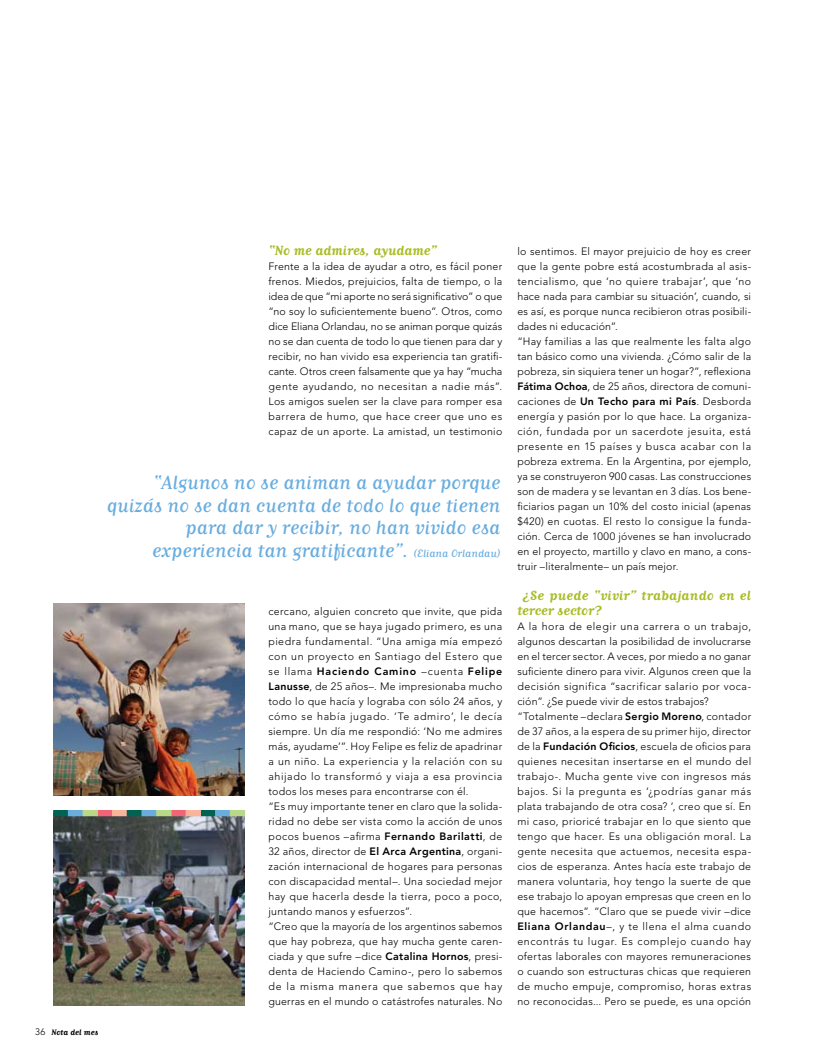
<style>
.page{position:relative;width:815px;height:1063px;background:#fff}
.page>*{position:absolute;margin:0;border:0;box-sizing:border-box;transform-origin:0 0}
.t1{font:22.5px/22.5px "Matrix Script";color:#69addf;text-align:right}
.t2{font:700 15.62px/15px "Matrix Script";letter-spacing:.02em;color:#a9bd27}
.t3{font:700 15.62px "Matrix Script";color:#a9bd27}
.t4{font:300 10.62px/15px "Avenir LT Std";letter-spacing:.03em;color:#000}
.t5{font:700 9.38px "Matrix Script";color:#000}
.s1{font-size:12.5px}
.s2{font-family:"Avenir LT Std";font-weight:300}
.s3{font-weight:800}
</style>
<div class="page">
<img style="left:53px;top:603px;width:192px;height:192px">
<img style="left:53px;top:816px;width:192px;height:189px">
<div style="left:53px;top:810px;width:15px;height:6px;background:#006351"></div>
<div style="left:68px;top:810px;width:15px;height:6px;background:#69addf"></div>
<div style="left:97px;top:810px;width:16px;height:6px;background:#f16477"></div>
<div style="left:83px;top:810px;width:15px;height:6px;background:#b9d989"></div>
<div style="left:112px;top:810px;width:15px;height:6px;background:#fab49b"></div>
<div style="left:127px;top:810px;width:15px;height:6px;background:#006351"></div>
<div style="left:200px;top:810px;width:16px;height:6px;background:#006351"></div>
<div style="left:141px;top:810px;width:16px;height:6px;background:#69addf"></div>
<div style="left:215px;top:810px;width:15px;height:6px;background:#69addf"></div>
<div style="left:171px;top:810px;width:15px;height:6px;background:#f16477"></div>
<div style="left:156px;top:810px;width:16px;height:6px;background:#b9d989"></div>
<div style="left:230px;top:810px;width:15px;height:6px;background:#b9d989"></div>
<div style="left:186px;top:810px;width:15px;height:6px;background:#fab49b"></div>
<h2 class="t3" style="left:268px;top:243px;width:170px">“No me admires, ayudame”</h2>
<p class="t4" style="left:268px;top:259px;width:235px;text-align:justify">Frente a la idea de ayudar a otro, es fácil poner frenos. Miedos, prejuicios, falta de tiempo, o la idea de que “mi aporte no será significativo” o que “no soy lo suficientemente bueno”. Otros, como dice Eliana Orlandau, no se animan porque quizás no se dan cuenta de todo lo que tienen para dar y recibir, no han vivido esa experiencia tan gratifi&shy;cante. Otros creen falsamente que ya hay “mucha gente ayudando, no necesitan a nadie más”.<br>Los amigos suelen ser la clave para romper esa barrera de humo, que hace creer que uno es capaz de un aporte. La amistad, un testimonio</p>
<h1 class="t1" style="left:107px;top:471px;width:395px">“Algunos no se animan a ayudar porque quizás no se dan cuenta de todo lo que tienen para dar y recibir, no han vivido esa experiencia tan gratificante”. <span class="s1">(Eliana Orlandau)</span></h1>
<p class="t5" style="left:35px;top:1028px;width:65px"><span class="s2">36</span> Nota del mes</p>
<p class="t4" style="left:268px;top:604px;width:235px">cercano, alguien concreto que invite, que pida una mano, que se haya jugado primero, es una piedra fundamental. “Una amiga mía empezó con un proyecto en Santiago del Estero que se llama <span class="s3">Haciendo Camino</span> –cuenta <span class="s3">Felipe Lanusse</span>, de 25 años–. Me impresionaba mucho todo lo que hacía y lograba con sólo 24 años, y cómo se había jugado. ‘Te admiro’, le decía siempre. Un día me respondió: ‘No me admires más, ayudame’”. Hoy Felipe es feliz de apadrinar a un niño. La experiencia y la relación con su ahijado lo transformó y viaja a esa provincia todos los meses para encontrarse con él.<br>“Es muy importante tener en claro que la solida&shy;ridad no debe ser vista como la acción de unos pocos buenos –afirma <span class="s3">Fernando Barilatti</span>, de 32 años, director de <span class="s3">El Arca Argentina</span>, organi&shy;zación internacional de hogares para personas con discapacidad mental–. U na sociedad mejor hay que hacerla desde la tierra, poco a poco, juntando manos y esfuerzos”.<br>“Creo que la mayoría de los argentinos sabemos que hay pobreza, que hay mucha gente caren&shy;ciada y que sufre –dice <span class="s3">Catalina Hornos</span>, presi&shy;denta de Haciendo Camino-, pero lo sabemos de la misma manera que sabemos que hay guerras en el mundo o catástrofes naturales. N o</p>
<p class="t4" style="left:517px;top:244px;width:235px">lo sentimos. El mayor prejuicio de hoy es creer que la gente pobre está acostumbrada al asis&shy;tencialismo, que ‘no quiere trabajar’, que ‘no hace nada para cambiar su situación’, cuando, si es así, es porque nunca recibieron otras posibili&shy;dades ni educación”.<br>“Hay familias a las que realmente les falta algo tan básico como una vivienda. ¿Cómo salir de la pobreza, sin siquiera tener un hogar?”, reflexiona <span class="s3">Fátima Ochoa</span>, de 25 años, directora de comuni&shy;caciones de <span class="s3">Un Techo para mi País</span>. Desborda energía y pasión por lo que hace. La organiza&shy;ción, fundada por un sacerdote jesuita, está presente en 15 países y busca acabar con la pobreza extrema. En la Argentina, por ejemplo, ya se construyeron 900 casas. Las construcciones son de madera y se levantan en 3 días. Los bene&shy;ficiarios pagan un 10% del costo inicial (apenas $420) en cuotas. El resto lo consigue la funda&shy;ción. Cerca de 1000 jóvenes se han involucrado en el proyecto, martillo y clavo en mano, a cons&shy;truir –literalmente– un país mejor.</p>
<h2 class="t2" style="left:517px;top:588px;width:235px;text-indent:5px">¿Se puede “vivir” trabajando en el tercer sector?</h2>
<p class="t4" style="left:517px;top:619px;width:235px">A la hora de elegir una carrera o un trabajo, algunos descartan la posibilidad de involucrarse en el tercer sector. A veces, por miedo a no ganar suficiente dinero para vivir. Algunos creen que la decisión significa “sacrificar salario por voca&shy;ción”. ¿Se puede vivir de estos trabajos? “Totalmente –declara <span class="s3">Sergio Moreno</span>, contador de 37 años, a la espera de su primer hijo, director de la <span class="s3">Fundación Oficios</span>, escuela de oficios para quienes necesitan insertarse en el mundo del trabajo-. Mucha gente vive con ingresos más bajos. Si la pregunta es ‘¿podrías ganar más plata trabajando de otra cosa? ’, creo que sí. En mi caso, prioricé trabajar en lo que siento que tengo que hacer. Es una obligación moral. La gente necesita que actuemos, necesita espa&shy;cios de esperanza. Antes hacía este trabajo de manera voluntaria, hoy tengo la suerte de que ese trabajo lo apoyan empresas que creen en lo que hacemos”. “Claro que se puede vivir –dice <span class="s3">Eliana Orlandau</span>–, y te llena el alma cuando encontrás tu lugar. Es complejo cuando hay ofertas laborales con mayores remuneraciones o cuando son estructuras chicas que requieren de mucho empuje, compromiso, horas extras no reconocidas... Pero se puede, es una opción</p>
</div>
